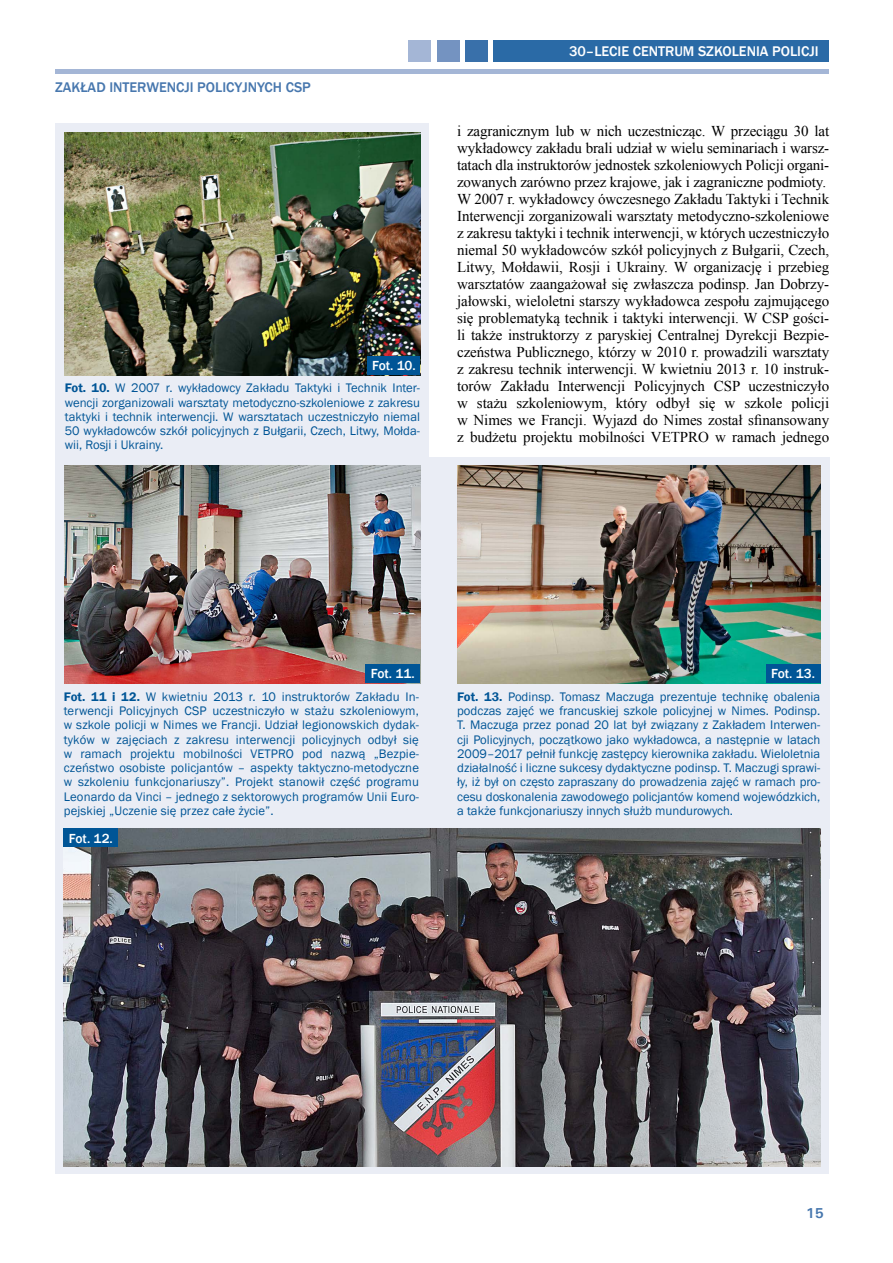
<style>
.page{position:relative;width:893px;height:1263px;background:#fff}
.page>*{position:absolute;margin:0;border:0;box-sizing:border-box;transform-origin:0 0}
.t1{font:15px/17px "Times New Roman";letter-spacing:-.005em;color:#000}
.t2{font:500 14.4px "Franklin Gothic";color:#fff}
.t3{font:500 14.4px "Franklin Gothic";color:#4777ae}
.t4{font:700 14.4px "Univers";color:#4777ae}
.t5{font:500 13.5px "Franklin Gothic";letter-spacing:-.005em;color:#fff}
.t6{font:12.75px/14.2px "Franklin Gothic";color:#005596;text-align:justify}
.s1{font-weight:600}
</style>
<div class="page">
<hr style="left:55px;top:70px;width:774px;height:4px;background:#a4b6d6">
<div style="left:493px;top:41px;width:336px;height:21px;background:#2a6aa6"></div>
<div style="left:465px;top:41px;width:23px;height:21px;background:#3970aa"></div>
<div style="left:437px;top:41px;width:22px;height:21px;background:#7493c1"></div>
<div style="left:408px;top:41px;width:23px;height:21px;background:#a4b6d6"></div>
<div style="left:419px;top:457px;width:410px;height:421px;background:#eaedf5"></div>
<div style="left:55px;top:870px;width:774px;height:304px;background:#eaedf5"></div>
<div style="left:56px;top:123px;width:373px;height:1043px;background:#eaedf5"></div>
<img style="left:64px;top:828px;width:757px;height:338px">
<img style="left:65px;top:466px;width:355px;height:217px">
<img style="left:65px;top:133px;width:355px;height:242px">
<img style="left:457px;top:466px;width:363px;height:217px">
<div style="left:368px;top:356px;width:52px;height:19px;background:#005596"></div>
<div style="left:366px;top:664px;width:54px;height:19px;background:#005596"></div>
<div style="left:766px;top:664px;width:54px;height:19px;background:#005596"></div>
<div style="left:64px;top:828px;width:54px;height:19px;background:#005596"></div>
<p class="t3" style="left:55px;top:78px;width:257px">ZAKŁAD INTERWENCJI POLICYJNYCH CSP</p>
<p class="t5" style="left:372px;top:358px;width:45px">Fot. 10.</p>
<p class="t6" style="left:65px;top:381px;width:357px"><span class="s1">Fot. 10.</span> W 2007 r. wykładowcy Zakładu Taktyki i Technik Inter&shy;wencji zorganizowali warsztaty metodyczno-szkoleniowe z zakresu taktyki i technik interwencji. W warsztatach uczestniczyło niemal 50 wykładowców szkół policyjnych z Bułgarii, Czech, Litwy, Mołda&shy;wii, Rosji i Ukrainy.</p>
<p class="t2" style="left:569px;top:43px;width:33px">30–lecie</p>
<p class="t2" style="left:633px;top:43px;width:187px">CENTRUM SZKOLENIA POLICJI</p>
<p class="t1" style="left:457px;top:122px;width:374px">i zagranicznym lub w nich uczestnicząc. W przeciągu 30 lat wykładowcy zakładu brali udział w wielu seminariach i warsz&shy;tatach dla instruktorów jednostek szkoleniowych Policji organi&shy;zowanych zarówno przez krajowe, jak i zagraniczne podmioty.<br>W 2007 r. wykładowcy ówczesnego Zakładu Taktyki i Technik Interwencji zorganizowali warsztaty metodyczno-szkoleniowe z zakresu taktyki i technik interwencji, w których uczestniczyło niemal 50 wykładowców szkół policyjnych z Bułgarii, Czech, Litwy, Mołdawii, Rosji i Ukrainy. W organizację i przebieg warsztatów zaangażował się zwłaszcza podinsp. Jan Dobrzy&shy;jałowski, wieloletni starszy wykładowca zespołu zajmującego się problematyką technik i taktyki interwencji. W CSP gości&shy;li także instruktorzy z paryskiej Centralnej Dyrekcji Bezpie&shy;czeństwa Publicznego, którzy w 2010 r. prowadzili warsztaty z zakresu technik interwencji. W kwietniu 2013 r. 10 instruk&shy;torów Zakładu Interwencji Policyjnych CSP uczestniczyło w stażu szkoleniowym, który odbył się w szkole policji w Nimes we Francji. Wyjazd do Nimes został sfinansowany z budżetu projektu mobilności VETPRO w ramach jednego</p>
<p class="t5" style="left:371px;top:665px;width:46px">Fot. 11.</p>
<p class="t5" style="left:771px;top:665px;width:45px">Fot. 13.</p>
<p class="t6" style="left:64px;top:690px;width:357px"><span class="s1">Fot. 11 i 12.</span> W kwietniu 2013 r. 10 instruktorów Zakładu In&shy;terwencji Policyjnych CSP uczestniczyło w stażu szkoleniowym, w szkole policji w Nimes we Francji. Udział legionowskich dydak&shy;tyków w zajęciach z zakresu interwencji policyjnych odbył się w ramach projektu mobilności VETPRO pod nazwą „Bezpie&shy;czeństwo osobiste policjantów – aspekty taktyczno-metodyczne w szkoleniu funkcjonariuszy”. Projekt stanowił część programu Leonardo da Vinci – jednego z sektorowych programów Unii Euro&shy;pejskiej „Uczenie się przez całe życie”.</p>
<p class="t5" style="left:69px;top:830px;width:45px">Fot. 12.</p>
<p class="t6" style="left:457px;top:690px;width:365px"><span class="s1">Fot. 13.</span> Podinsp. Tomasz Maczuga prezentuje technikę obalenia podczas zajęć we francuskiej szkole policyjnej w Nimes. Podinsp.<br>T. Maczuga przez ponad 20 lat był związany z Zakładem Interwen&shy;cji Policyjnych, początkowo jako wykładowca, a następnie w latach 2009–2017 pełnił funkcję zastępcy kierownika zakładu. Wieloletnia działalność i liczne sukcesy dydaktyczne podinsp. T. Maczugi sprawi&shy;ły, iż był on często zapraszany do prowadzenia zajęć w ramach pro&shy;cesu doskonalenia zawodowego policjantów komend wojewódzkich, a także funkcjonariuszy innych służb mundurowych.</p>
<p class="t4" style="left:806px;top:1204px;width:20px">15</p>
</div>
